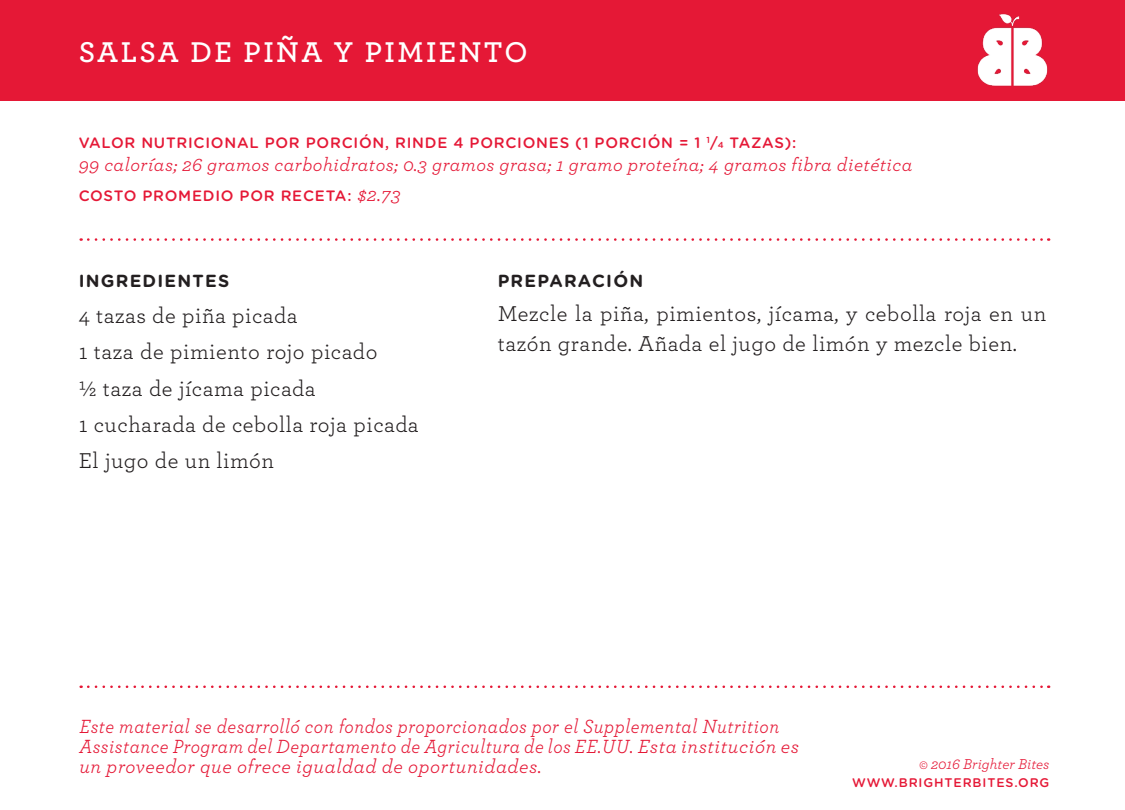
<style>
.page{position:relative;width:1125px;height:810px;background:#fff}
.page>*{position:absolute;margin:0;border:0;box-sizing:border-box;transform-origin:0 0}
.t1{font:600 30px "Archer";letter-spacing:.08em;color:#fff}
.t2{font:22.5px/30px "Archer";letter-spacing:.025em;color:#231f20}
.t3{font:italic 20px/20px "Archer";letter-spacing:.03em;color:#e51836;scale:.93 1}
.t4{font:italic 19.25px "Archer";letter-spacing:.025em;color:#e51836}
.t5{font:700 17.5px "Gotham Rounded";letter-spacing:.07em;color:#231f20}
.t6{font:500 15px "Gotham Rounded";letter-spacing:.05em;color:#e51836}
.t7{font:italic 15px "Archer";color:#e51836}
.t8{font:500 12.5px "Gotham Rounded";letter-spacing:.07em;color:#e51836}
.s1{font-size:8.75px}
.s2{font-family:"Archer";font-weight:400;font-style:italic;font-size:20px}
</style>
<div class="page">
<div style="left:0;top:0;width:1125px;height:101px;background:#e51836"></div>
<svg style="left:88px;top:238px;width:961px;height:3px"></svg>
<svg style="left:88px;top:686px;width:961px;height:2px"></svg>
<img style="left:977px;top:14px;width:71px;height:72px">
<p class="t1" style="left:79px;top:29px;width:450px">SALSA DE PIÑA Y PIMIENTO</p>
<p class="t6" style="left:79px;top:132px;width:719px">VALOR NUTRICIONAL POR PORCIÓN, RINDE 4 PORCIONES (1 PORCIÓN = 1 <sup>1</sup>/<span class="s1">4</span> TAZAS):</p>
<p class="t4" style="left:79px;top:150px;width:835px">99 calorías; 26 gramos carbohidratos; 0.3 gramos grasa; 1 gramo proteína; 4 gramos fibra dietética</p>
<p class="t6" style="left:79px;top:185px;width:323px">COSTO PROMEDIO POR RECETA: <span class="s2">$2.73</span></p>
<p class="t5" style="left:79px;top:268px;width:152px">INGREDIENTES</p>
<p class="t2" style="left:79px;top:300px;width:220px">4 tazas de piña picada</p>
<p class="t2" style="left:79px;top:336px;width:300px">1 taza de pimiento rojo picado</p>
<p class="t2" style="left:79px;top:372px;width:239px">½ taza de jícama picada</p>
<p class="t2" style="left:79px;top:408px;width:342px">1 cucharada de cebolla roja picada</p>
<p class="t2" style="left:79px;top:445px;width:197px">El jugo de un limón</p>
<p class="t5" style="left:498px;top:268px;width:147px">PREPARACIÓN</p>
<p class="t2" style="left:498px;top:297px;width:550px">Mezcle la piña, pimientos, jícama, y cebolla roja en un tazón grande. Añada el jugo de limón y mezcle bien.</p>
<p class="t3" style="left:79px;top:715px;width:775px">Este material se desarrolló con fondos proporcionados por el Supplemental Nutrition<br>Assistance Program del Departamento de Agricultura de los EE.UU. Esta institución es un proveedor que ofrece igualdad de oportunidades.</p>
<p class="t7" style="left:919px;top:753px;width:132px">© 2016 Brighter Bites</p>
<p class="t8" style="left:852px;top:773px;width:199px">WWW.BRIGHTERBITES.ORG</p>
</div>
